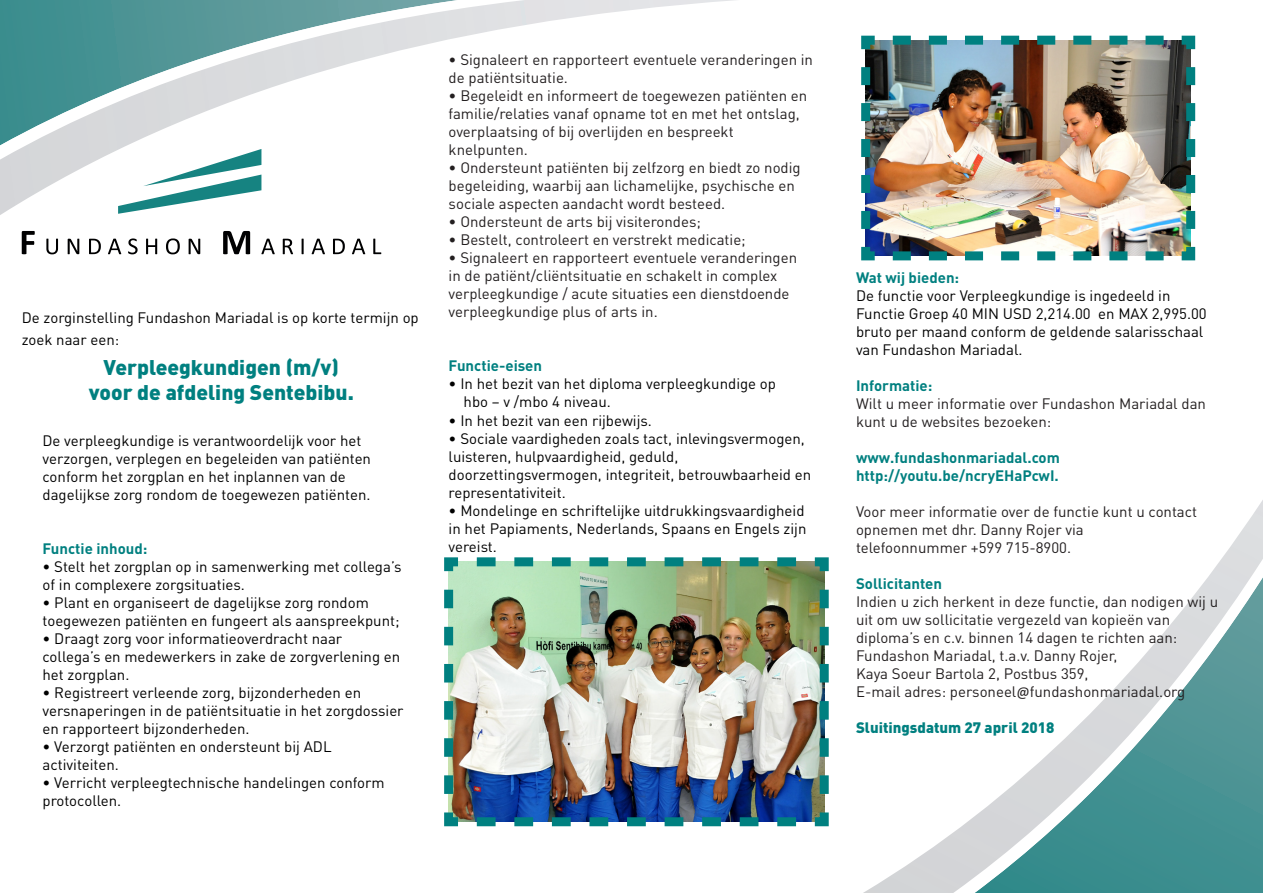
<style>
.page{position:relative;width:1263px;height:893px;background:#fff}
.page>*{position:absolute;margin:0;border:0;box-sizing:border-box;transform-origin:0 0}
.t1{font:900 21px "DIN Pro";color:#008080}
.t2{font:15px/18px "DIN Pro";color:#000}
.t3{font:15px/18px "DIN Pro";color:#231f20}
.t4{font:700 15px "DIN Pro";color:#008080}
.t5{font:900 15px "DIN Pro";color:#008080}
.s1{font-family:"Calibri"}
</style>
<div class="page">
<img style="left:861px;top:35px;width:335px;height:83px">
<img style="left:861px;top:118px;width:335px;height:143px">
<svg style="left:863px;top:500px;width:400px;height:393px"></svg>
<svg style="left:21px;top:231px;width:361px;height:24px"></svg>
<svg style="left:0;top:0;width:735px;height:215px"></svg>
<img style="left:444px;top:557px;width:385px;height:270px">
<p class="t2" style="left:22px;top:306px;width:399px;line-height:21.6px">De zorginstelling Fundashon Mariadal is op korte termijn op zoek naar een:</p>
<p class="t1" style="left:104px;top:353px;width:237px">Verpleegkundigen (m/v)</p>
<p class="t1" style="left:89px;top:378px;width:267px">voor de afdeling Sentebibu.</p>
<p class="t2" style="left:43px;top:431px;width:320px">De verpleegkundige is verantwoordelijk voor het</p>
<p class="t2" style="left:43px;top:449px;width:330px">verzorgen, verplegen en begeleiden van patiënten</p>
<p class="t2" style="left:43px;top:467px;width:305px">conform het zorgplan en het inplannen van de</p>
<p class="t2" style="left:43px;top:485px;width:330px">dagelijkse zorg rondom de toegewezen patiënten.</p>
<p class="t4" style="left:43px;top:539px;width:106px">Functie inhoud:</p>
<p class="t2" style="left:43px;top:557px;width:360px">• Stelt het zorgplan op in samenwerking met collega’s of in complexere zorgsituaties.</p>
<p class="t2" style="left:43px;top:593px;width:359px">• Plant en organiseert de dagelijkse zorg rondom toegewezen patiënten en fungeert als aanspreekpunt;</p>
<p class="t2" style="left:43px;top:629px;width:301px">• Draagt zorg voor informatieoverdracht naar</p>
<p class="t2" style="left:43px;top:647px;width:359px">collega’s en medewerkers in zake de zorgverlening en het zorgplan.</p>
<p class="t2" style="left:43px;top:683px;width:320px">• Registreert verleende zorg, bijzonderheden en</p>
<p class="t2" style="left:43px;top:701px;width:363px">versnaperingen in de patiëntsituatie in het zorgdossier en rapporteert bijzonderheden.</p>
<p class="t2" style="left:43px;top:737px;width:291px">• Verzorgt patiënten en ondersteunt bij ADL</p>
<p class="t2" style="left:43px;top:755px;width:78px">activiteiten.</p>
<p class="t2" style="left:43px;top:773px;width:344px">• Verricht verpleegtechnische handelingen conform protocollen.</p>
<p class="t3" style="left:449px;top:50px;width:366px">• Signaleert en rapporteert eventuele veranderingen in de patiëntsituatie.</p>
<p class="t3" style="left:449px;top:86px;width:360px">• Begeleidt en informeert de toegewezen patiënten en familie/relaties vanaf opname tot en met het ontslag, overplaatsing of bij overlijden en bespreekt</p>
<p class="t3" style="left:449px;top:140px;width:81px">knelpunten.</p>
<p class="t3" style="left:449px;top:158px;width:354px">• Ondersteunt patiënten bij zelfzorg en biedt zo nodig begeleiding, waarbij aan lichamelijke, psychische en sociale aspecten aandacht wordt besteed.</p>
<p class="t3" style="left:449px;top:212px;width:254px">• Ondersteunt de arts bij visiterondes;</p>
<p class="t3" style="left:449px;top:230px;width:299px">• Bestelt, controleert en verstrekt medicatie;</p>
<p class="t3" style="left:449px;top:248px;width:350px">• Signaleert en rapporteert eventuele veranderingen in de patiënt/cliëntsituatie en schakelt in complex verpleegkundige / acute situaties een dienstdoende verpleegkundige plus of arts in.</p>
<p class="t4" style="left:449px;top:356px;width:95px">Functie-eisen</p>
<p class="t2" style="left:449px;top:374px;width:329px">• In het bezit van het diploma verpleegkundige op</p>
<p class="t2" style="left:464px;top:392px;width:149px">hbo – v /mbo 4 niveau.</p>
<p class="t2" style="left:449px;top:410px;width:205px">• In het bezit van een rijbewijs.</p>
<p class="t2" style="left:449px;top:428px;width:358px">• Sociale vaardigheden zoals tact, inlevingsvermogen, luisteren, hulpvaardigheid, geduld,</p>
<p class="t2" style="left:449px;top:464px;width:364px">doorzettingsvermogen, integriteit, betrouwbaarheid en representativiteit.</p>
<p class="t2" style="left:449px;top:500px;width:359px">• Mondelinge en schriftelijke uitdrukkingsvaardigheid in het Papiaments, Nederlands, Spaans en Engels zijn vereist.</p>
<p class="t4" style="left:856px;top:267px;width:105px">Wat wij bieden:</p>
<p class="t2" style="left:856px;top:286px;width:316px">De functie voor Verpleegkundige is ingedeeld in</p>
<p class="t2" style="left:856px;top:304px;width:352px">Functie Groep 40 MIN USD 2,214.00 en MAX 2,995.00 bruto per maand conform de geldende salarisschaal van Fundashon Mariadal.</p>
<p class="t4" style="left:856px;top:375px;width:78px">Informatie:</p>
<p class="t3" style="left:856px;top:394px;width:351px">Wilt u meer informatie over Fundashon Mariadal dan kunt u de websites bezoeken:</p>
<p class="t4" style="left:856px;top:447px;width:205px">www.fundashonmariadal.com</p>
<p class="t4" style="left:856px;top:465px;width:204px">http://youtu.be/ncryEHaPcwI.</p>
<p class="t3" style="left:856px;top:502px;width:343px">Voor meer informatie over de functie kunt u contact opnemen met dhr. Danny Rojer via</p>
<p class="t3" style="left:856px;top:538px;width:217px">telefoonnummer +599 715-8900.</p>
<p class="t4" style="left:856px;top:573px;width:88px">Sollicitanten</p>
<p class="t3" style="left:856px;top:592px;width:364px">Indien u zich herkent in deze functie, dan nodigen wij u uit om uw sollicitatie vergezeld van kopieën van</p>
<p class="t3" style="left:856px;top:628px;width:323px">diploma’s en c.v. binnen 14 dagen te richten aan:</p>
<p class="t3" style="left:856px;top:646px;width:263px">Fundashon Mariadal, t.a.v. Danny Rojer,</p>
<p class="t3" style="left:856px;top:664px;width:234px">Kaya Soeur Bartola 2, Postbus 359,</p>
<p class="t3" style="left:856px;top:682px;width:331px">E-mail adres: personeel<span class="s1">@</span>fundashonmariadal.org</p>
<p class="t5" style="left:856px;top:717px;width:200px">Sluitingsdatum 27 april 2018</p>
</div>
